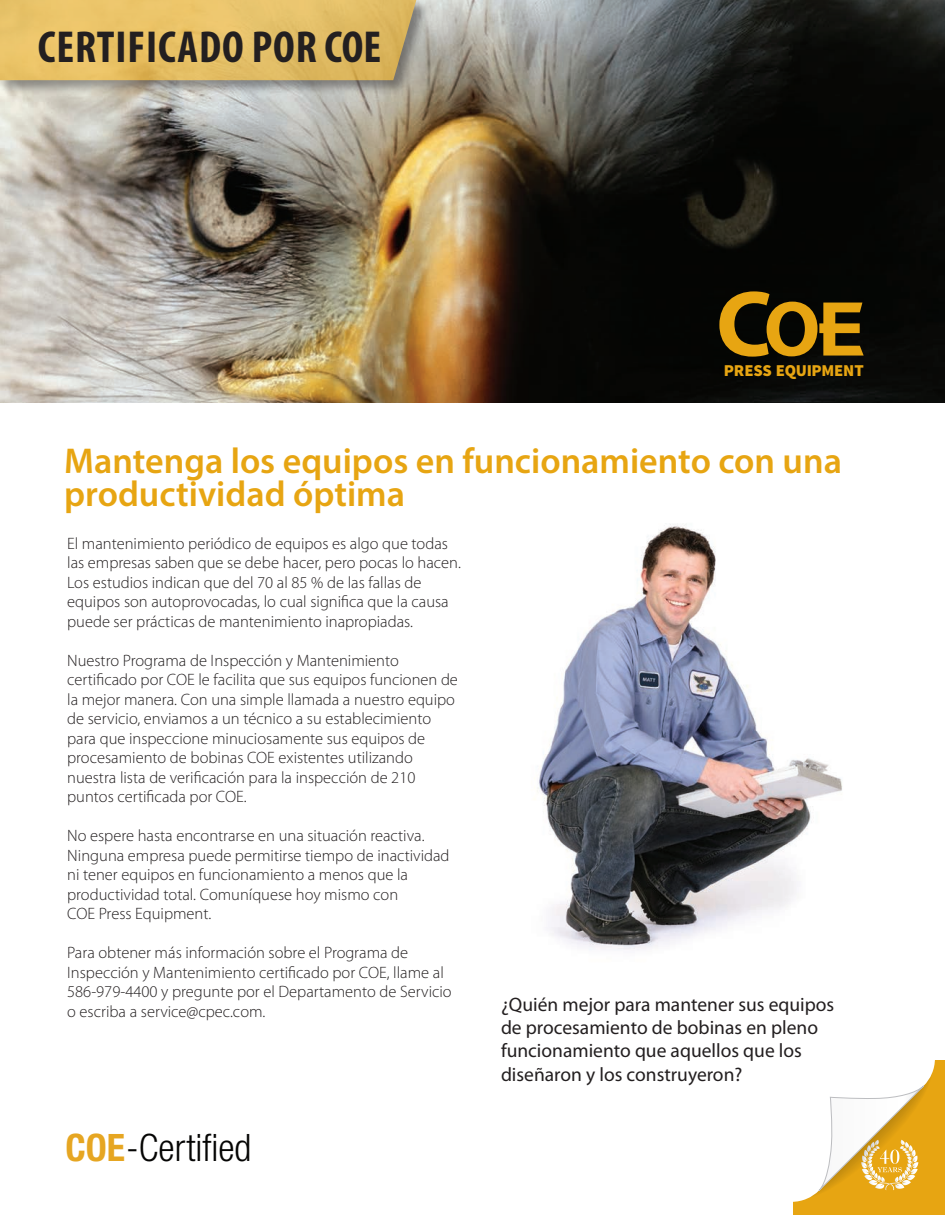
<style>
.page{position:relative;width:945px;height:1215px;background:#fff}
.page>*{position:absolute;margin:0;border:0;box-sizing:border-box;transform-origin:0 0}
.t1{font:700 condensed 45px "Myriad Pro";letter-spacing:.02em;color:#231f20}
.t2{font:300 condensed 37.8px "Helvetica Neue";color:#050504}
.t3{font:600 36px/33px "Myriad Pro";color:#e7a512}
.t4{font:19.5px/23.4px "Myriad Pro";color:#231f20}
.t5{font:900 16.65px "Source Sans Pro";letter-spacing:-.02em;color:#e7a512}
.t6{font:300 16.5px/19.5px "Myriad Pro";color:#231f20}
.s1{font-weight:700;color:#e6a622}
</style>
<div class="page">
<img style="left:0;top:0;width:945px;height:403px">
<svg style="left:719px;top:291px;width:145px;height:66px;background:#6d4f0a"></svg>
<div style="left:0;top:0;width:430px;height:95px;background:#231f20;opacity:.75"></div>
<svg style="left:0;top:0;width:416px;height:80px;background:#e3be66"></svg>
<div style="left:794px;top:1060px;width:151px;height:155px;background:#e7a512"></div>
<svg style="left:794px;top:1060px;width:139px;height:140px"></svg>
<img style="left:537px;top:524px;width:305px;height:426px">
<h1 class="t1" style="left:38px;top:19px;width:345px">CERTIFICADO POR COE</h1>
<p class="t5" style="left:724px;top:360px;width:141px">PRESS EQUIPMENT</p>
<h3 class="t3" style="left:64px;top:443px;width:779px">Mantenga los equipos en funcionamiento con una productividad óptima</h3>
<p class="t6" style="left:67px;top:533px;width:395px">El mantenimiento periódico de equipos es algo que todas las empresas saben que se debe hacer, pero pocas lo hacen.<br>Los estudios indican que del 70 al 85 % de las fallas de equipos son autoprovocadas, lo cual significa que la causa puede ser prácticas de mantenimiento inapropiadas.</p>
<p class="t6" style="left:67px;top:650px;width:392px">Nuestro Programa de Inspección y Mantenimiento certificado por COE le facilita que sus equipos funcionen de la mejor manera. Con una simple llamada a nuestro equipo de servicio, enviamos a un técnico a su establecimiento para que inspeccione minuciosamente sus equipos de procesamiento de bobinas COE existentes utilizando nuestra lista de verificación para la inspección de 210 puntos certificada por COE.</p>
<p class="t6" style="left:67px;top:826px;width:384px">No espere hasta encontrarse en una situación reactiva.<br>Ninguna empresa puede permitirse tiempo de inactividad ni tener equipos en funcionamiento a menos que la productividad total. Comuníquese hoy mismo con<br>COE Press Equipment.</p>
<p class="t6" style="left:67px;top:943px;width:386px">Para obtener más información sobre el Programa de Inspección y Mantenimiento certificado por COE, llame al 586-979-4400 y pregunte por el Departamento de Servicio o escriba a service@cpec.com.</p>
<h2 class="t2" style="left:66px;top:1126px;width:187px"><span class="s1">COE</span>-Certified</h2>
<p class="t4" style="left:501px;top:992px;width:335px">¿Quién mejor para mantener sus equipos de procesamiento de bobinas en pleno funcionamiento que aquellos que los diseñaron y los construyeron?</p>
</div>
